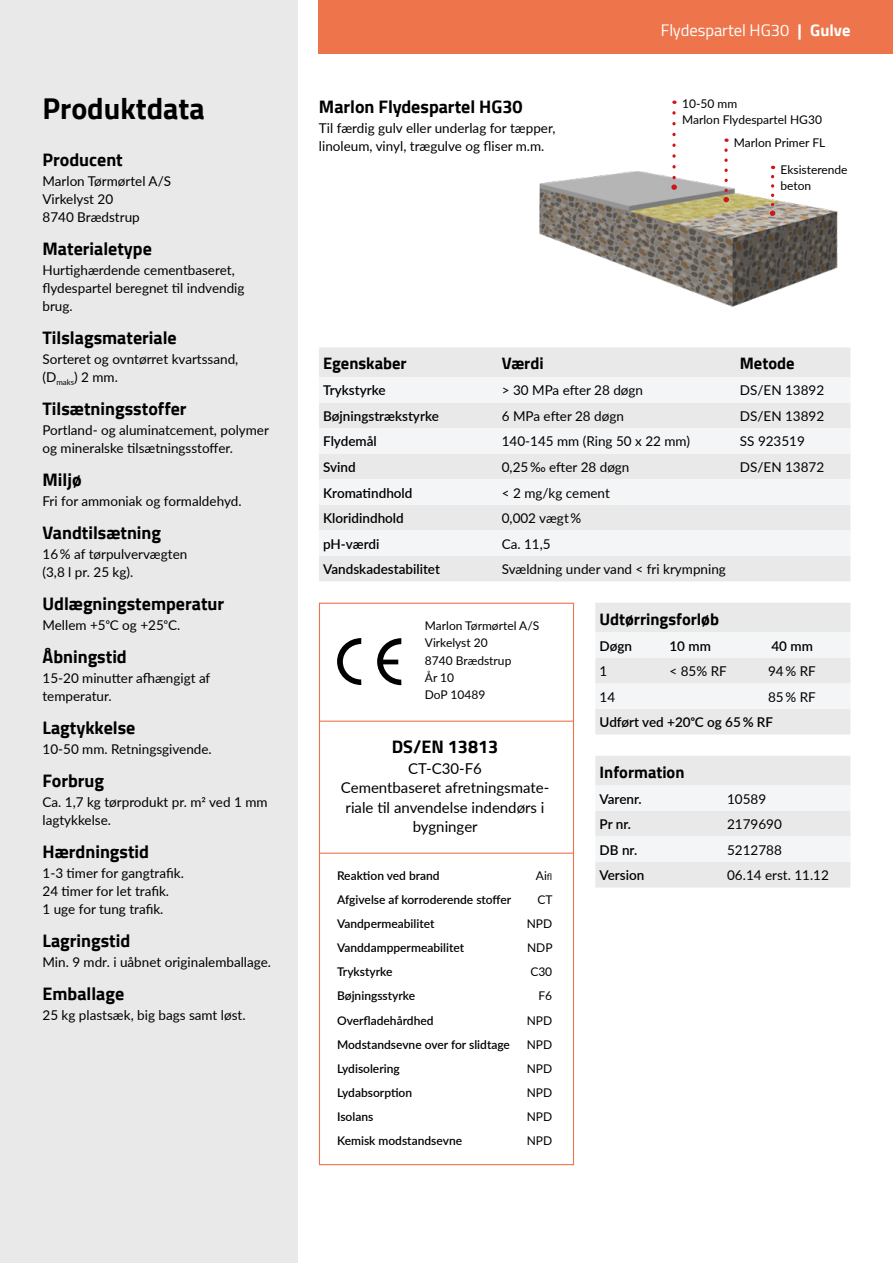
<style>
.page{position:relative;width:893px;height:1263px;background:#fff}
.page>*{position:absolute;margin:0;border:0;box-sizing:border-box;transform-origin:0 0}
.t1{font:700 30px "Cairo";color:#000}
.t2{font:700 18px "Cairo";color:#000}
.t3{font:700 16.5px "Cairo";color:#000}
.t4{font:16.5px "Cairo";color:#fff}
.t5{font:15px/19.5px "Lato";color:#000;text-align:center}
.t6{font:13.5px/18px "Lato";color:#000}
.t7{font:600 13.5px "Lato";color:#000}
.t8{font:600 12px/24.2px "Lato";color:#000}
.t9{font:12px/24.2px "Lato";color:#000}
.s1{font-weight:700}
.s2{font-size:9px}
</style>
<div class="page">
<div style="left:0;top:0;width:298px;height:1263px;background:#e9e9ea"></div>
<div style="left:319px;top:0;width:574px;height:53px;background:#ee754b"></div>
<div style="left:319px;top:603px;width:255px;height:562px;border:1px solid #ee744c"></div>
<div style="left:319px;top:347px;width:531px;height:234px;background:#e9e9ea"></div>
<svg style="left:319px;top:377px;width:531px;height:179px;fill:#f4f5f6"></svg>
<svg style="left:595px;top:756px;width:255px;height:131px"></svg>
<svg style="left:337px;top:638px;width:24px;height:47px"></svg>
<svg style="left:377px;top:638px;width:24px;height:47px"></svg>
<hr style="left:319px;top:721px;width:254px;height:1px;background:#ee744c">
<hr style="left:319px;top:853px;width:254px;height:1px;background:#ee744c">
<img style="left:539px;top:165px;width:299px;height:142px">
<svg style="left:671px;top:113px;width:6px;height:77px"></svg>
<svg style="left:723px;top:150px;width:6px;height:52px"></svg>
<svg style="left:770px;top:177px;width:5px;height:39px"></svg>
<svg style="left:595px;top:603px;width:255px;height:131px"></svg>
<h1 class="t1" style="left:43px;top:91px;width:164px">Produktdata</h1>
<h2 class="t2" style="left:43px;top:149px;width:82px">Producent</h2>
<p class="t6" style="left:43px;top:172px;width:130px">Marlon Tørmørtel A/S<br>Virkelyst 20<br>8740 Brædstrup</p>
<h2 class="t2" style="left:43px;top:238px;width:111px">Materialetype</h2>
<p class="t6" style="left:43px;top:261px;width:203px">Hurtighærdende cementbaseret, flydespartel beregnet til indvendig brug.</p>
<h2 class="t2" style="left:43px;top:327px;width:136px">Tilslagsmateriale</h2>
<p class="t6" style="left:43px;top:350px;width:197px">Sorteret og ovntørret kvartssand, (D<sub>maks</sub>) 2 mm.</p>
<h2 class="t2" style="left:43px;top:398px;width:146px">Tilsætningsstoffer</h2>
<p class="t6" style="left:43px;top:421px;width:228px">Portland- og aluminatcement, polymer og mineralske tilsætningsstoffer.</p>
<h2 class="t2" style="left:43px;top:469px;width:41px">Miljø</h2>
<p class="t6" style="left:43px;top:492px;width:201px">Fri for ammoniak og formaldehyd.</p>
<h2 class="t2" style="left:43px;top:522px;width:120px">Vandtilsætning</h2>
<p class="t6" style="left:43px;top:545px;width:146px">16 % af tørpulvervægten (3,8 l pr. 25 kg).</p>
<h2 class="t2" style="left:43px;top:593px;width:183px">Udlægningstemperatur</h2>
<p class="t6" style="left:43px;top:616px;width:139px">Mellem +5oC og +25oC.</p>
<h2 class="t2" style="left:43px;top:646px;width:86px">Åbningstid</h2>
<p class="t6" style="left:43px;top:669px;width:169px">15-20 minutter afhængigt af temperatur.</p>
<h2 class="t2" style="left:43px;top:717px;width:94px">Lagtykkelse</h2>
<p class="t6" style="left:43px;top:740px;width:171px">10-50 mm. Retningsgivende.</p>
<h2 class="t2" style="left:43px;top:770px;width:63px">Forbrug</h2>
<p class="t6" style="left:43px;top:793px;width:227px">Ca. 1,7 kg tørprodukt pr. m2 ved 1 mm lagtykkelse.</p>
<h2 class="t2" style="left:43px;top:841px;width:108px">Hærdningstid</h2>
<p class="t6" style="left:43px;top:864px;width:143px">1-3 timer for gangtrafik.<br>24 timer for let trafik.<br>1 uge for tung trafik.</p>
<h2 class="t2" style="left:43px;top:930px;width:89px">Lagringstid</h2>
<p class="t6" style="left:43px;top:953px;width:230px">Min. 9 mdr. i uåbnet originalemballage.</p>
<h2 class="t2" style="left:43px;top:983px;width:83px">Emballage</h2>
<p class="t6" style="left:43px;top:1006px;width:205px">25 kg plastsæk, big bags samt løst.</p>
<h2 class="t2" style="left:319px;top:96px;width:205px">Marlon Flydespartel HG30</h2>
<p class="t6" style="left:319px;top:119px;width:238px">Til færdig gulv eller underlag for tæpper, linoleum, vinyl, trægulve og fliser m.m.</p>
<p class="t4" style="left:661px;top:17px;width:191px">Flydespartel HG30 <span class="s1">| Gulve</span></p>
<p class="t9" style="left:682px;top:95px;width:141px;line-height:15.6px">10-50 mm<br>Marlon Flydespartel HG30</p>
<p class="t9" style="left:734px;top:130px;width:93px">Marlon Primer FL</p>
<p class="t9" style="left:780px;top:162px;width:69px;line-height:15.6px">Eksisterende beton</p>
<p class="t3" style="left:323px;top:354px;width:85px">Egenskaber</p>
<p class="t3" style="left:502px;top:354px;width:43px">Værdi</p>
<p class="t3" style="left:740px;top:354px;width:56px">Metode</p>
<p class="t7" style="left:323px;top:381px;width:64px">Trykstyrke</p>
<p class="t6" style="left:502px;top:381px;width:143px">&gt; 30 MPa efter 28 døgn</p>
<p class="t6" style="left:740px;top:381px;width:86px">DS/EN 13892</p>
<p class="t7" style="left:323px;top:406px;width:117px">Bøjningstrækstyrke</p>
<p class="t6" style="left:502px;top:406px;width:124px">6 MPa efter 28 døgn</p>
<p class="t6" style="left:740px;top:406px;width:86px">DS/EN 13892</p>
<p class="t7" style="left:323px;top:432px;width:55px">Flydemål</p>
<p class="t6" style="left:502px;top:432px;width:190px">140-145 mm (Ring 50 x 22 mm)</p>
<p class="t6" style="left:740px;top:432px;width:67px">SS 923519</p>
<p class="t7" style="left:323px;top:457px;width:34px">Svind</p>
<p class="t6" style="left:502px;top:457px;width:129px">0,25 ‰ efter 28 døgn</p>
<p class="t6" style="left:740px;top:457px;width:86px">DS/EN 13872</p>
<p class="t7" style="left:323px;top:483px;width:91px">Kromatindhold</p>
<p class="t6" style="left:502px;top:483px;width:110px">&lt; 2 mg/kg cement</p>
<p class="t7" style="left:323px;top:508px;width:82px">Kloridindhold</p>
<p class="t6" style="left:502px;top:509px;width:81px">0,002 vægt %</p>
<p class="t7" style="left:323px;top:534px;width:58px">pH-værdi</p>
<p class="t6" style="left:502px;top:534px;width:50px">Ca. 11,5</p>
<p class="t7" style="left:323px;top:559px;width:118px">Vandskadestabilitet</p>
<p class="t6" style="left:502px;top:560px;width:226px">Svældning under vand &lt; fri krympning</p>
<p class="t9" style="left:425px;top:617px;width:116px;line-height:17.2px">Marlon Tørmørtel A/S<br>Virkelyst 20<br>8740 Brædstrup<br>År 10<br>DoP 10489</p>
<h2 class="t2" style="left:392px;top:736px;width:108px">DS/EN 13813</h2>
<p class="t5" style="left:341px;top:758px;width:210px">CT-C30-F6<br>Cementbaseret afretningsmate&shy;riale til anvendelse indendørs i bygninger</p>
<p class="t8" style="left:337px;top:863px;width:176px">Reaktion ved brand<br>Afgivelse af korroderende stoffer<br>Vandpermeabilitet<br>Vanddamppermeabilitet<br>Trykstyrke<br>Bøjningsstyrke<br>Overfladehårdhed<br>Modstandsevne over for slidtage<br>Lydisolering<br>Lydabsorption<br>Isolans<br>Kemisk modstandsevne</p>
<p class="t9" style="left:527px;top:863px;width:27px;text-align:right">Ai<span class="s2">fl<br></span>CT<br>NPD<br>NDP<br>C30<br>F6<br>NPD<br>NPD<br>NPD<br>NPD<br>NPD<br>NPD</p>
<p class="t3" style="left:600px;top:609px;width:121px">Udtørringsforløb</p>
<p class="t7" style="left:600px;top:636px;width:34px">Døgn</p>
<p class="t7" style="left:669px;top:636px;width:43px">10 mm</p>
<p class="t7" style="left:771px;top:636px;width:43px">40 mm</p>
<p class="t6" style="left:600px;top:662px;width:9px">1</p>
<p class="t6" style="left:669px;top:662px;width:59px">&lt; 85% RF</p>
<p class="t6" style="left:768px;top:662px;width:49px">94 % RF</p>
<p class="t6" style="left:600px;top:687px;width:17px">14</p>
<p class="t6" style="left:768px;top:687px;width:49px">85 % RF</p>
<p class="t7" style="left:600px;top:712px;width:175px">Udført ved +20oC og 65 % RF</p>
<p class="t3" style="left:600px;top:762px;width:86px">Information</p>
<p class="t7" style="left:600px;top:789px;width:44px">Varenr.</p>
<p class="t6" style="left:727px;top:789px;width:41px">10589</p>
<p class="t7" style="left:600px;top:814px;width:33px">Pr nr.</p>
<p class="t6" style="left:727px;top:815px;width:56px">2179690</p>
<p class="t7" style="left:600px;top:840px;width:39px">DB nr.</p>
<p class="t6" style="left:727px;top:840px;width:56px">5212788</p>
<p class="t7" style="left:600px;top:865px;width:46px">Version</p>
<p class="t6" style="left:727px;top:866px;width:103px">06.14 erst. 11.12</p>
</div>
